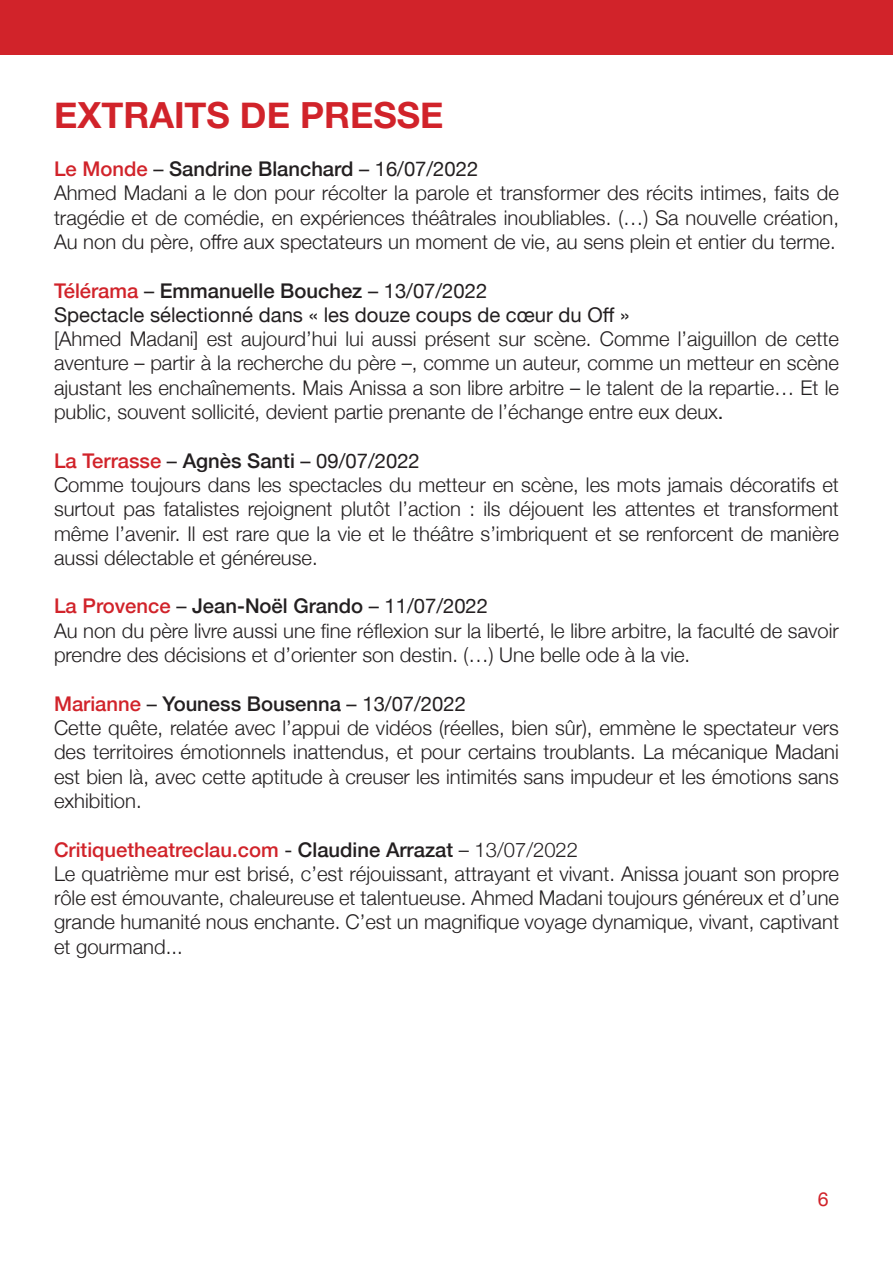
<style>
.page{position:relative;width:893px;height:1263px;background:#fff}
.page>*{position:absolute;margin:0;border:0;box-sizing:border-box;transform-origin:0 0}
.t1{font:700 36px "Helvetica Neue";color:#d1232a}
.t2{font:300 20.25px/24.3px "Helvetica Neue";color:#231f20}
.t3{font:20.25px/24.3px "Helvetica Neue";color:#231f20}
.t4{font:19.5px "Helvetica Neue";color:#d1232a}
.s1{font-weight:500;color:#d1232a}
.s2{font-weight:400}
.s3{font-weight:500}
</style>
<div class="page">
<div style="left:0;top:0;width:893px;height:54px;background:#d1232a"></div>
<h1 class="t1" style="left:54px;top:87px;width:391px">EXTRAITS DE PRESSE</h1>
<p class="t2" style="left:54px;top:155px;width:786px"><span class="s1">Le Monde</span> <span class="s2">–</span> <span class="s3">Sandrine Blanchard</span> <span class="s2">– 16/07/2022<br></span>Ahmed Madani a le don pour récolter la parole et transformer des récits intimes, faits de tragédie et de comédie, en expériences théâtrales inoubliables. (…) Sa nouvelle création, Au non du père, offre aux spectateurs un moment de vie, au sens plein et entier du terme.</p>
<p class="t3" style="left:54px;top:279px;width:577px"><span class="s1">Télérama</span> – <span class="s3">Emmanuelle Bouchez</span> – 13/07/2022<br>Spectacle sélectionné dans « les douze coups de cœur du Off »</p>
<p class="t2" style="left:54px;top:325px;width:786px;text-align:justify">[Ahmed Madani] est aujourd’hui lui aussi présent sur scène. Comme l’aiguillon de cette aventure – partir à la recherche du père –, comme un auteur, comme un metteur en scène ajustant les enchaînements. Mais Anissa a son libre arbitre – le talent de la repartie… Et le public, souvent sollicité, devient partie prenante de l’échange entre eux deux<span class="s2">.</span></p>
<p class="t2" style="left:54px;top:447px;width:787px"><span class="s1">La Terrasse</span> <span class="s2">–</span> <span class="s3">Agnès Santi</span> <span class="s2">– 09/07/2022<br></span>Comme toujours dans les spectacles du metteur en scène, les mots jamais décoratifs et surtout pas fatalistes rejoignent plutôt l’action : ils déjouent les attentes et transforment même l’avenir. Il est rare que la vie et le théâtre s’imbriquent et se renforcent de manière aussi délectable et généreuse.</p>
<p class="t2" style="left:54px;top:593px;width:786px"><span class="s1">La Provence</span> <span class="s2">–</span> <span class="s3">Jean-Noël Grando</span> <span class="s2">– 11/07/2022<br></span>Au non du père livre aussi une fine réflexion sur la liberté, le libre arbitre, la faculté de savoir prendre des décisions et d’orienter son destin. (…) Une belle ode à la vie.</p>
<p class="t2" style="left:54px;top:690px;width:786px"><span class="s1">Marianne</span> <span class="s2">–</span> <span class="s3">Youness Bousenna</span> <span class="s2">– 13/07/2022<br></span>Cette quête, relatée avec l’appui de vidéos (réelles, bien sûr), emmène le spectateur vers des territoires émotionnels inattendus, et pour certains troublants. La mécanique Madani est bien là, avec cette aptitude à creuser les intimités sans impudeur et les émotions sans exhibition.</p>
<p class="t2" style="left:54px;top:836px;width:787px"><span class="s1">Critiquetheatreclau.com</span> <span class="s2">-</span> <span class="s3">Claudine Arrazat</span> – 13/07/2022<br>Le quatrième mur est brisé, c’est réjouissant, attrayant et vivant. Anissa jouant son propre rôle est émouvante, chaleureuse et talentueuse. Ahmed Madani toujours généreux et d’une grande humanité nous enchante. C’est un magnifique voyage dynamique, vivant, captivant et gourmand...</p>
<p class="t4" style="left:818px;top:1185px;width:12px">6</p>
</div>
